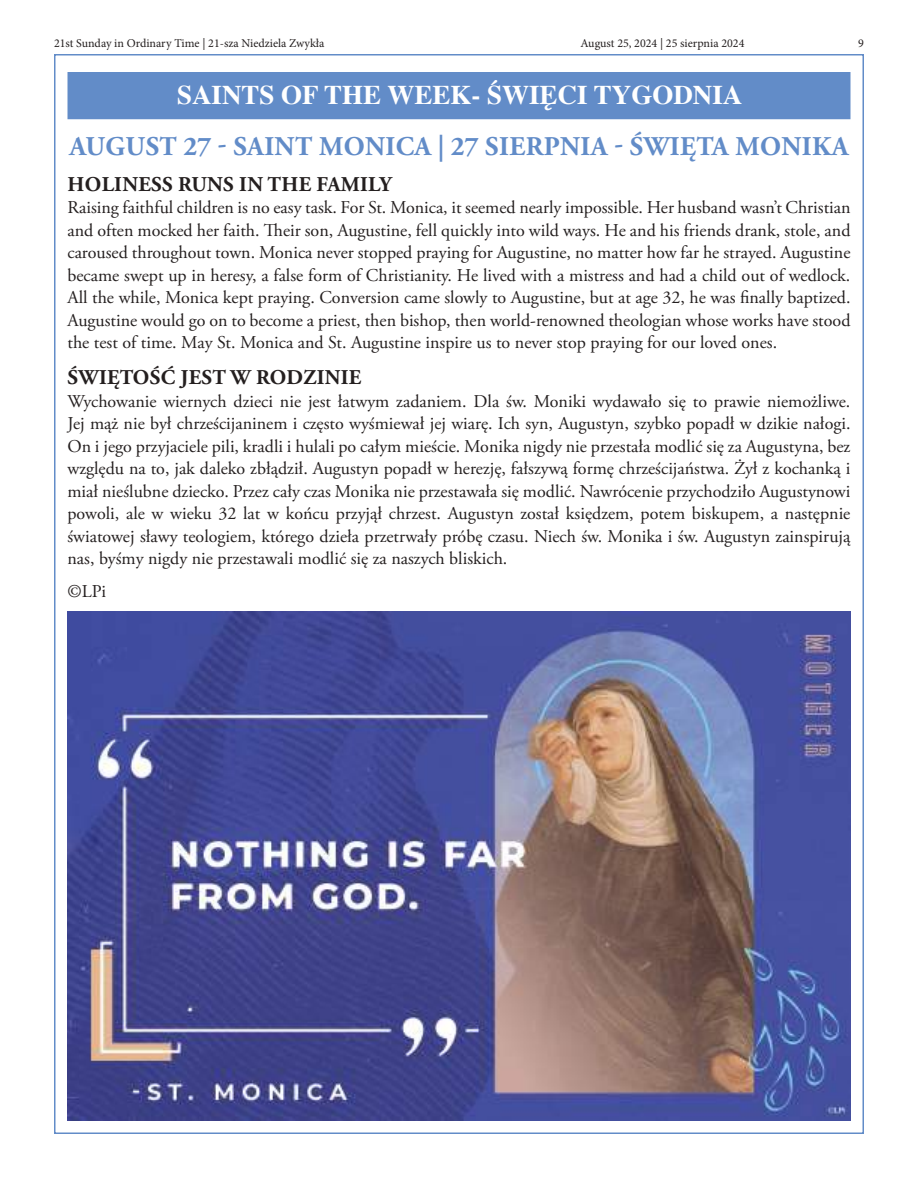
<style>
.page{position:relative;width:918px;height:1188px;background:#fff}
.page>*{position:absolute;margin:0;border:0;box-sizing:border-box;transform-origin:0 0}
.t1{font:700 27px "Adobe Garamond Pro";letter-spacing:.015em;color:#628cc8}
.t2{font:700 27px "Times";color:#fff}
.t3{font:700 21px "Adobe Garamond Pro";letter-spacing:.015em;color:#241f1f}
.t4{font:18px/22.5px "Adobe Garamond Pro";color:#241f1f;text-align:justify}
.t5{font:12px "Minion Pro";color:#241f1f}
</style>
<div class="page">
<div style="left:68px;top:73px;width:782px;height:45px;background:#628cc8"></div>
<div style="left:68px;top:72px;width:782px;height:47px;border:2px solid #628cc8"></div>
<img style="left:68px;top:611px;width:782px;height:509px">
<p class="t5" style="left:54px;top:35px;width:272px">21st Sunday in Ordinary Time | 21-sza Niedziela Zwykła</p>
<p class="t5" style="left:580px;top:35px;width:166px">August 25, 2024 | 25 sierpnia 2024</p>
<p class="t5" style="left:858px;top:35px;width:7px">9</p>
<h1 class="t2" style="left:177px;top:69px;width:567px">SAINTS OF THE WEEK- ŚWIĘCI TYGODNIA</h1>
<h1 class="t1" style="left:70px;top:130px;width:780px">AUGUST 27 - SAINT MONICA | 27 SIERPNIA - ŚWIĘTA MONIKA</h1>
<p class="t3" style="left:68px;top:172px;width:325px">HOLINESS RUNS IN THE FAMILY</p>
<p class="t4" style="left:68px;top:197px;width:785px">Raising faithful children is no easy task. For St. Monica, it seemed nearly impossible. Her husband wasn’t Christian and often mocked her faith. Their son, Augustine, fell quickly into wild ways. He and his friends drank, stole, and caroused throughout town. Monica never stopped praying for Augustine, no matter how far he strayed. Augustine became swept up in heresy, a false form of Christianity. He lived with a mistress and had a child out of wedlock.<br>All the while, Monica kept praying. Conversion came slowly to Augustine, but at age 32, he was finally baptized.<br>Augustine would go on to become a priest, then bishop, then world-renowned theologian whose works have stood the test of time. May St. Monica and St. Augustine inspire us to never stop praying for our loved ones.</p>
<p class="t3" style="left:68px;top:365px;width:295px">ŚWIĘTOŚĆ JEST W RODZINIE</p>
<p class="t4" style="left:68px;top:390px;width:785px">Wychowanie wiernych dzieci nie jest łatwym zadaniem. Dla św. Moniki wydawało się to prawie niemożliwe.<br>Jej mąż nie był chrześcijaninem i często wyśmiewał jej wiarę. Ich syn, Augustyn, szybko popadł w dzikie nałogi.<br>On i jego przyjaciele pili, kradli i hulali po całym mieście. Monika nigdy nie przestała modlić się za Augustyna, bez względu na to, jak daleko zbłądził. Augustyn popadł w herezję, fałszywą formę chrześcijaństwa. Żył z kochanką i miał nieślubne dziecko. Przez cały czas Monika nie przestawała się modlić. Nawrócenie przychodziło Augustynowi powoli, ale w wieku 32 lat w końcu przyjął chrzest. Augustyn został księdzem, potem biskupem, a następnie światowej sławy teologiem, którego dzieła przetrwały próbę czasu. Niech św. Monika i św. Augustyn zainspirują nas, byśmy nigdy nie przestawali modlić się za naszych bliskich.</p>
<p class="t4" style="left:68px;top:580px;width:40px">©LPi</p>
</div>
